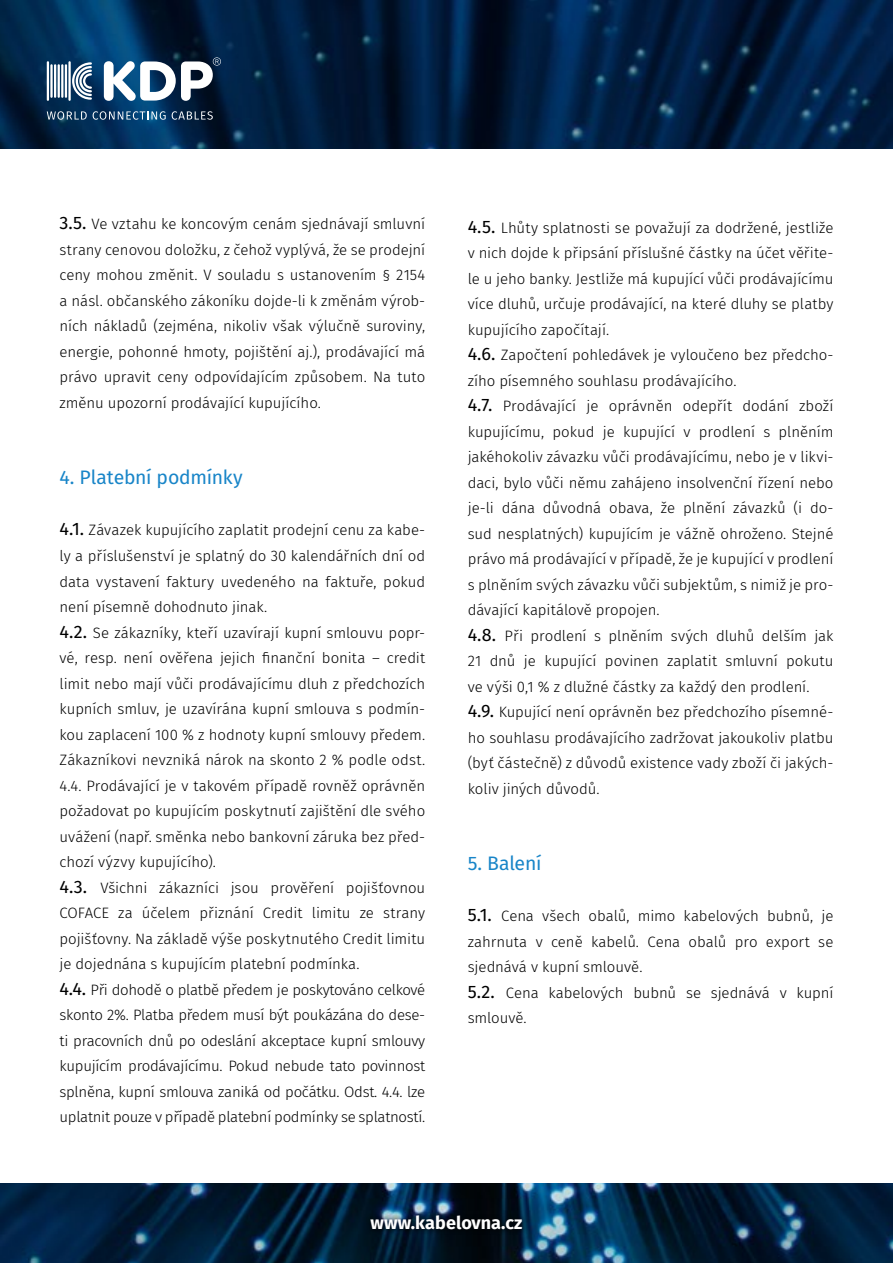
<style>
.page{position:relative;width:893px;height:1263px;background:#fff}
.page>*{position:absolute;margin:0;border:0;box-sizing:border-box;transform-origin:0 0}
.t1{font:19.5px "Fira Sans";letter-spacing:-.01em;color:#1885c8}
.t2{font:700 18px "Fira Sans";letter-spacing:.005em;color:#fff}
.t3{font:300 15px/25.5px "Fira Sans";letter-spacing:-.005em;color:#000}
.s1{font-weight:400;font-size:18px}
</style>
<div class="page">
<img style="left:0;top:0;width:893px;height:1263px">
<hr style="left:68px;top:61px;width:3px;height:40px;background:#fff">
<hr style="left:47px;top:61px;width:2px;height:40px;background:#fff">
<hr style="left:50px;top:64px;width:3px;height:34px;background:#fff">
<hr style="left:54px;top:64px;width:2px;height:34px;background:#fff">
<hr style="left:58px;top:64px;width:2px;height:34px;background:#fff">
<hr style="left:61px;top:64px;width:2px;height:34px;background:#fff">
<hr style="left:65px;top:64px;width:2px;height:34px;background:#fff">
<svg style="left:72px;top:62px;width:20px;height:38px"></svg>
<svg style="left:104px;top:57px;width:117px;height:44px"></svg>
<svg style="left:47px;top:111px;width:40px;height:9px"></svg>
<svg style="left:93px;top:111px;width:73px;height:9px"></svg>
<svg style="left:172px;top:111px;width:41px;height:9px"></svg>
<div style="left:365px;top:1210px;width:163px;height:25px;background:#000;opacity:.5"></div>
<div style="left:0;top:149px;width:893px;height:1033px;background:#fff"></div>
<p class="t3" style="left:60px;top:211px;width:367px;text-align:justify"><span class="s1">3.5.</span> Ve vztahu ke koncovým cenám sjednávají smluvní strany cenovou doložku, z čehož vyplývá, že se prodejní ceny mohou změnit. V souladu s ustanovením § 2154 a násl. občanského zákoníku dojde-li k změnám výrob&shy;ních nákladů (zejména, nikoliv však výlučně suroviny, energie, pohonné hmoty, pojištění aj.), prodávající má právo upravit ceny odpovídajícím způsobem. Na tuto změnu upozorní prodávající kupujícího.</p>
<h1 class="t1" style="left:60px;top:463px;width:185px">4. Platební podmínky</h1>
<p class="t3" style="left:60px;top:517px;width:367px"><span class="s1">4.1.</span> Závazek kupujícího zaplatit prodejní cenu za kabe&shy;ly a příslušenství je splatný do 30 kalendářních dní od data vystavení faktury uvedeného na faktuře, pokud není písemně dohodnuto jinak.<br><span class="s1">4.2.</span> Se zákazníky, kteří uzavírají kupní smlouvu popr&shy;vé, resp. není ověřena jejich finanční bonita – credit limit nebo mají vůči prodávajícímu dluh z předchozích kupních smluv, je uzavírána kupní smlouva s podmín&shy;kou zaplacení 100 % z hodnoty kupní smlouvy předem.<br>Zákazníkovi nevzniká nárok na skonto 2 % podle odst.<br>4.4. Prodávající je v takovém případě rovněž oprávněn požadovat po kupujícím poskytnutí zajištění dle svého uvážení (např. směnka nebo bankovní záruka bez před&shy;chozí výzvy kupujícího).<br><span class="s1">4.3.</span> Všichni zákazníci jsou prověření pojišťovnou COFACE za účelem přiznání Credit limitu ze strany pojišťovny. Na základě výše poskytnutého Credit limitu je dojednána s kupujícím platební podmínka.<br><span class="s1">4.4.</span> Při dohodě o platbě předem je poskytováno celkové skonto 2%. Platba předem musí být poukázána do dese&shy;ti pracovních dnů po odeslání akceptace kupní smlouvy kupujícím prodávajícímu. Pokud nebude tato povinnost splněna, kupní smlouva zaniká od počátku. Odst. 4.4. lze uplatnit pouze v případě platební podmínky se splatností.</p>
<p class="t3" style="left:468px;top:215px;width:367px"><span class="s1">4.5.</span> Lhůty splatnosti se považují za dodržené, jestliže v nich dojde k připsání příslušné částky na účet věřite&shy;le u jeho banky. Jestliže má kupující vůči prodávajícímu více dluhů, určuje prodávající, na které dluhy se platby kupujícího započítají.<br><span class="s1">4.6.</span> Započtení pohledávek je vyloučeno bez předcho&shy;zího písemného souhlasu prodávajícího.<br><span class="s1">4.7.</span> Prodávající je oprávněn odepřít dodání zboží kupujícímu, pokud je kupující v prodlení s plněním jakéhokoliv závazku vůči prodávajícímu, nebo je v likvi&shy;daci, bylo vůči němu zahájeno insolvenční řízení nebo je-li dána důvodná obava, že plnění závazků (i do&shy;sud nesplatných) kupujícím je vážně ohroženo. Stejné právo má prodávající v případě, že je kupující v prodlení s plněním svých závazku vůči subjektům, s nimiž je pro&shy;dávající kapitálově propojen.<br><span class="s1">4.8.</span> Při prodlení s plněním svých dluhů delším jak 21 dnů je kupující povinen zaplatit smluvní pokutu ve výši 0,1 % z dlužné částky za každý den prodlení.<br><span class="s1">4.9.</span> Kupující není oprávněn bez předchozího písemné&shy;ho souhlasu prodávajícího zadržovat jakoukoliv platbu (byť částečně) z důvodů existence vady zboží či jakých&shy;koliv jiných důvodů.</p>
<h1 class="t1" style="left:468px;top:849px;width:75px">5. Balení</h1>
<p class="t3" style="left:468px;top:903px;width:367px"><span class="s1">5.1.</span> Cena všech obalů, mimo kabelových bubnů, je zahrnuta v ceně kabelů. Cena obalů pro export se sjednává v kupní smlouvě.<br><span class="s1">5.2.</span> Cena kabelových bubnů se sjednává v kupní smlouvě.</p>
<p class="t2" style="left:371px;top:1207px;width:153px">www.kabelovna.cz</p>
</div>
